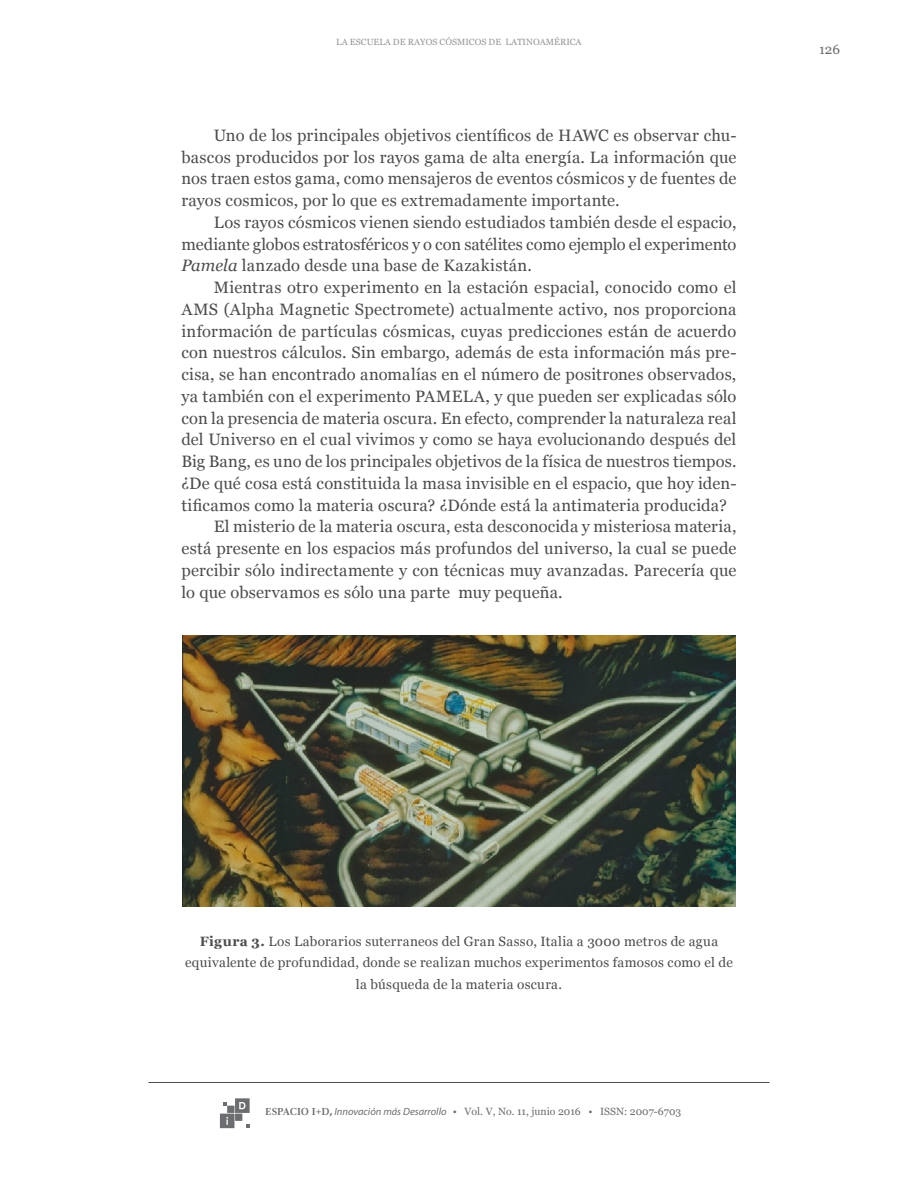
<style>
.page{position:relative;width:918px;height:1188px;background:#fff}
.page>*{position:absolute;margin:0;border:0;box-sizing:border-box;transform-origin:0 0}
.t1{font:16.5px/21.8px "Georgia";letter-spacing:.01em;color:#4b4c4d;text-align:justify}
.t2{font:13.5px/21.8px "Georgia";letter-spacing:.02em;color:#4b4c4d;text-align:center}
.t3{font:13.5px "Georgia";color:#6c6d70}
.t4{font:10.5px "Georgia";color:#6c6d70}
.t5{font:9px "Georgia";color:#939598}
.s1{font-style:italic}
.s2{font-weight:700}
.s3{font-family:"Gandhi Serif";font-weight:700}
.s4{font-family:"Myriad Pro";font-weight:700}
.s5{font-family:"Myriad Pro";font-style:italic}
</style>
<div class="page">
<hr style="left:148px;top:1082px;width:622px;height:1px;background:#4b4c4d">
<svg style="left:220px;top:1098px;width:30px;height:30px"></svg>
<img style="left:183px;top:635px;width:552px;height:272px">
<p class="t5" style="left:336px;top:36px;width:247px">LA ESCUELA DE RAYOS CÓSMICOS DE LATINOAMÉRICA</p>
<p class="t1" style="left:181px;top:125px;width:557px;text-indent:32px">Uno de los principales objetivos científicos de HAWC es observar chu&shy;bascos producidos por los rayos gama de alta energía. La información que nos traen estos gama, como mensajeros de eventos cósmicos y de fuentes de rayos cosmicos, por lo que es extremadamente importante.</p>
<p class="t1" style="left:181px;top:212px;width:557px;text-indent:32px">Los rayos cósmicos vienen siendo estudiados también desde el espacio, mediante globos estratosféricos y o con satélites como ejemplo el experimento <span class="s1">Pamela</span> lanzado desde una base de Kazakistán.</p>
<p class="t1" style="left:181px;top:277px;width:557px;text-indent:32px">Mientras otro experimento en la estación espacial, conocido como el AMS (Alpha Magnetic Spectromete) actualmente activo, nos proporciona información de partículas cósmicas, cuyas predicciones están de acuerdo con nuestros cálculos. Sin embargo, además de esta información más pre&shy;cisa, se han encontrado anomalías en el número de positrones observados, ya también con el experimento PAMELA, y que pueden ser explicadas sólo con la presencia de materia oscura. En efecto, comprender la naturaleza real del Universo en el cual vivimos y como se haya evolucionando después del Big Bang, es uno de los principales objetivos de la física de nuestros tiempos. ¿De qué cosa está constituida la masa invisible en el espacio, que hoy iden&shy;tificamos como la materia oscura? ¿Dónde está la antimateria producida?</p>
<p class="t1" style="left:181px;top:516px;width:557px;text-indent:32px">El misterio de la materia oscura, esta desconocida y misteriosa materia, está presente en los espacios más profundos del universo, la cual se puede percibir sólo indirectamente y con técnicas muy avanzadas. Parecería que lo que observamos es sólo una parte muy pequeña.</p>
<p class="t3" style="left:819px;top:41px;width:22px">126</p>
<p class="t2" style="left:185px;top:931px;width:549px"><span class="s2">Figura 3.</span> Los Laborarios suterraneos del Gran Sasso, Italia a 3000 metros de agua equivalente de profundidad, donde se realizan muchos experimentos famosos como el de la búsqueda de la materia oscura.</p>
<p class="t4" style="left:265px;top:1105px;width:418px"><span class="s3">ESPACIO I+D</span><span class="s4">,</span> <span class="s5">Innovación más Desarrollo</span> <span class="s1">•</span> Vol. V, No. 11, junio 2016 • ISSN: 2007-6703</p>
</div>
